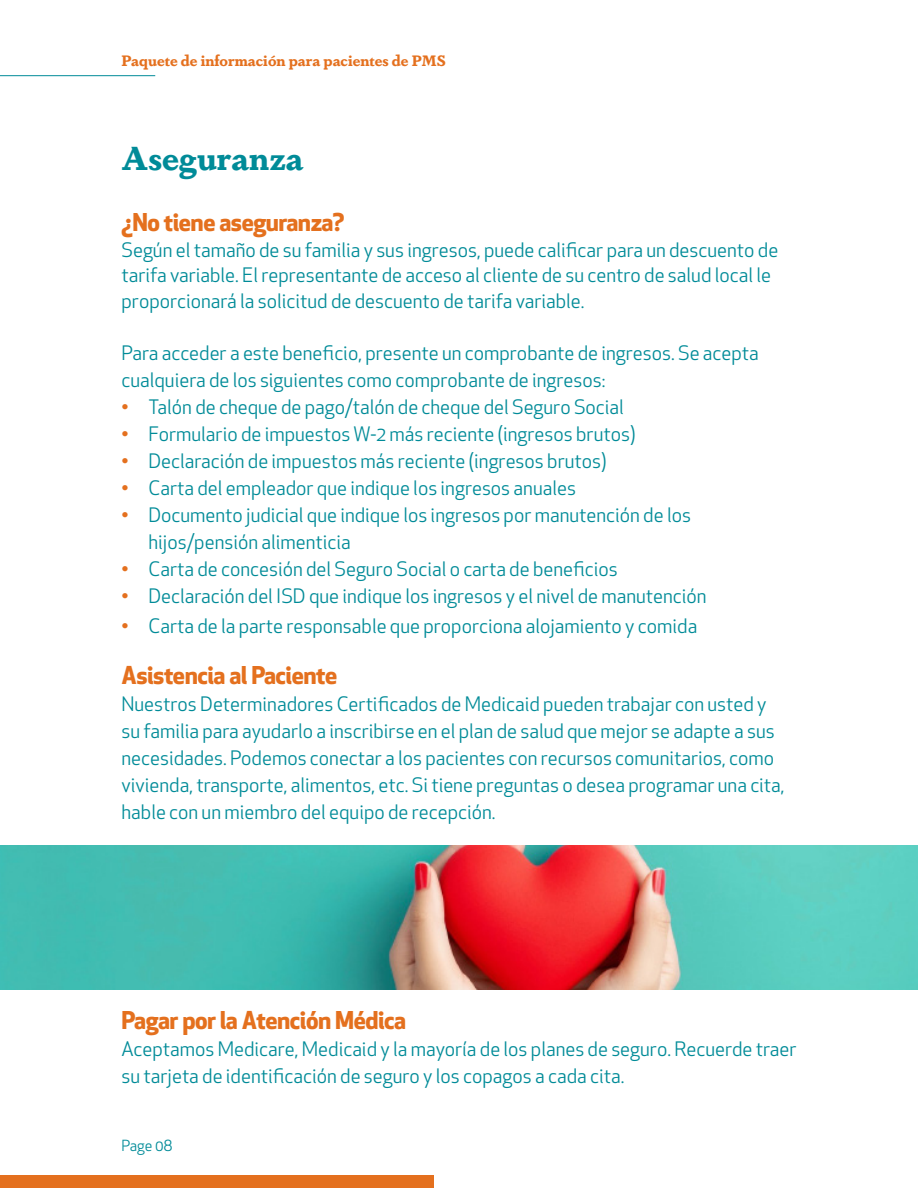
<style>
.page{position:relative;width:918px;height:1188px;background:#fff}
.page>*{position:absolute;margin:0;border:0;box-sizing:border-box;transform-origin:0 0}
.t1{font:700 33px "Dapifer";color:#008b98}
.t2{font:700 24px "Apex New";letter-spacing:-.02em;color:#e4701e}
.t3{font:19.5px/27px "Apex New";color:#008b98}
.t4{font:700 15px "Dapifer";color:#e4701e}
.t5{font:15px "Apex New";color:#008b98}
.s1{color:#e4701e}
</style>
<div class="page">
<img style="left:0;top:846px;width:918px;height:144px">
<div style="left:0;top:1176px;width:433px;height:12px;background:#e4701e"></div>
<hr style="left:0;top:75px;width:155px;height:1px;background:#008b98">
<p class="t4" style="left:122px;top:50px;width:326px">Paquete de información para pacientes de PMS</p>
<p class="t1" style="left:122px;top:134px;width:184px">Aseguranza</p>
<p class="t2" style="left:122px;top:205px;width:225px">¿No tiene aseguranza?</p>
<p class="t3" style="left:122px;top:237px;width:658px;line-height:25.5px">Según el tamaño de su familia y sus ingresos, puede calificar para un descuento de tarifa variable. El representante de acceso al cliente de su centro de salud local le proporcionará la solicitud de descuento de tarifa variable.</p>
<p class="t3" style="left:122px;top:340px;width:639px">Para acceder a este beneficio, presente un comprobante de ingresos. Se acepta cualquiera de los siguientes como comprobante de ingresos:</p>
<p class="t3" style="left:122px;top:394px;width:504px"><span class="s1">•</span> Talón de cheque de pago/talón de cheque del Seguro Social</p>
<p class="t3" style="left:122px;top:421px;width:516px"><span class="s1">•</span> Formulario de impuestos W-2 más reciente (ingresos brutos)</p>
<p class="t3" style="left:122px;top:448px;width:487px"><span class="s1">•</span> Declaración de impuestos más reciente (ingresos brutos)</p>
<p class="t3" style="left:122px;top:475px;width:456px"><span class="s1">•</span> Carta del empleador que indique los ingresos anuales</p>
<p class="t3" style="left:148px;top:502px;width:544px;text-indent:-27px"><span class="s1">•</span> Documento judicial que indique los ingresos por manutención de los hijos/pensión alimenticia</p>
<p class="t3" style="left:122px;top:556px;width:498px"><span class="s1">•</span> Carta de concesión del Seguro Social o carta de beneficios</p>
<p class="t3" style="left:122px;top:583px;width:587px"><span class="s1">•</span> Declaración del ISD que indique los ingresos y el nivel de manutención</p>
<p class="t3" style="left:122px;top:613px;width:577px"><span class="s1">•</span> Carta de la parte responsable que proporciona alojamiento y comida</p>
<p class="t2" style="left:122px;top:658px;width:217px">Asistencia al Paciente</p>
<p class="t3" style="left:122px;top:691px;width:665px">Nuestros Determinadores Certificados de Medicaid pueden trabajar con usted y su familia para ayudarlo a inscribirse en el plan de salud que mejor se adapte a sus necesidades. Podemos conectar a los pacientes con recursos comunitarios, como vivienda, transporte, alimentos, etc. Si tiene preguntas o desea programar una cita, hable con un miembro del equipo de recepción.</p>
<p class="t2" style="left:122px;top:1003px;width:286px">Pagar por la Atención Médica</p>
<p class="t3" style="left:122px;top:1036px;width:677px">Aceptamos Medicare, Medicaid y la mayoría de los planes de seguro. Recuerde traer su tarjeta de identificación de seguro y los copagos a cada cita.</p>
<p class="t5" style="left:122px;top:1136px;width:52px">Page 08</p>
</div>
